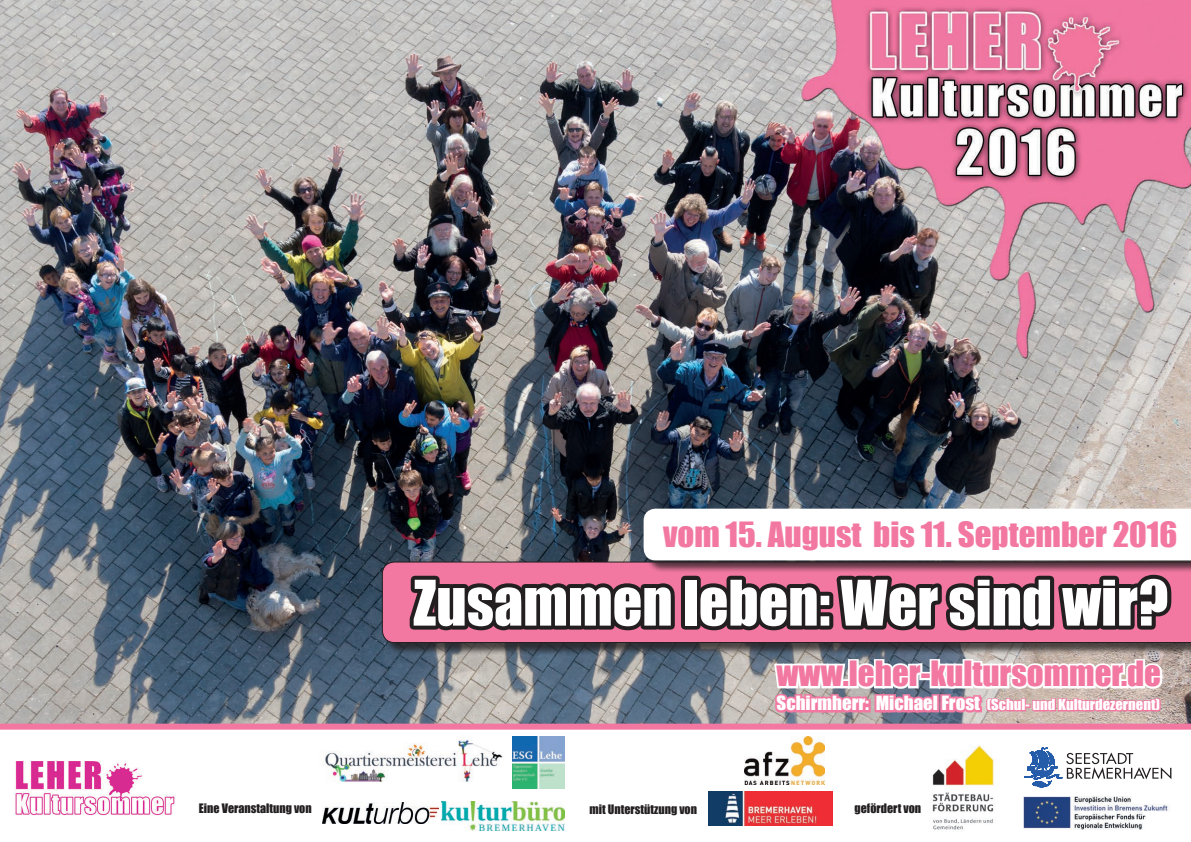
<style>
.page{position:relative;width:1191px;height:842px;background:#fff}
.page>*{position:absolute;margin:0;border:0;box-sizing:border-box;transform-origin:0 0}
.t1{font:58px "Impact";color:#fff}
.t2{font:32px "Impact";color:#f278a1}
.t3{font:14px "Impact";color:#fff;scale:1.05 1}
.t4{font:12px "Impact";color:#231f20}
.s1{font-size:18px}
</style>
<div class="page">
<img style="left:0;top:0;width:1191px;height:724px">
<svg style="left:0;top:724px;width:1172px;height:107px"></svg>
<img style="left:744px;top:737px;width:80px;height:47px">
<img style="left:320px;top:736px;width:187px;height:51px">
<img style="left:441px;top:802px;width:123px;height:29px">
<svg style="left:1024px;top:747px;width:147px;height:40px"></svg>
<img style="left:922px;top:744px;width:81px;height:87px">
<img style="left:708px;top:791px;width:124px;height:35px">
<img style="left:12px;top:755px;width:164px;height:64px">
<svg style="left:382px;top:561px;width:24px;height:82px;background:#df7196"></svg>
<img style="left:322px;top:802px;width:117px;height:21px">
<img style="left:512px;top:736px;width:52px;height:52px">
<img style="left:1024px;top:796px;width:147px;height:33px">
<svg style="left:406px;top:509px;width:785px;height:222px"></svg>
<p class="t2" style="left:663px;top:509px;width:516px">vom 15. August bis 11. September 2016</p>
<h1 class="t1" style="left:413px;top:558px;width:756px">Zusammen leben: Wer sind wir?</h1>
<p class="t2" style="left:776px;top:649px;width:386px">www.leher-kultursommer.de</p>
<p class="t3" style="left:776px;top:694px;width:367px"><span class="s1">Schirmherr: Michael Frost</span> (Schul- und Kulturdezernent)</p>
<p class="t4" style="left:199px;top:799px;width:114px">Eine Veranstaltung von</p>
<p class="t4" style="left:589px;top:800px;width:109px">mit Unterstützung von</p>
<p class="t4" style="left:854px;top:799px;width:68px">gefördert von</p>
</div>
